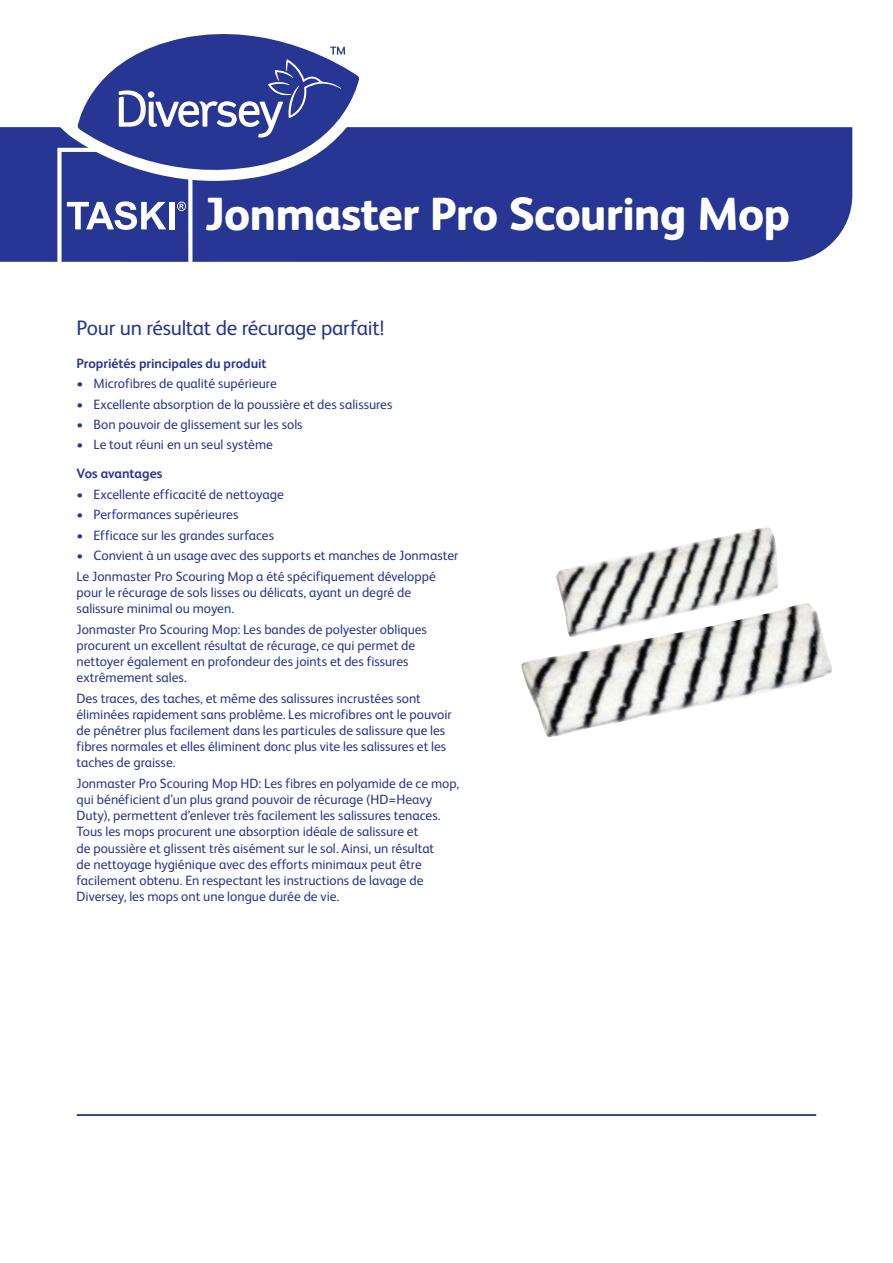
<style>
.page{position:relative;width:893px;height:1263px;background:#fff}
.page>*{position:absolute;margin:0;border:0;box-sizing:border-box;transform-origin:0 0}
.t1{font:800 46.5px "FS Albert Pro";letter-spacing:-.02em;color:#fff}
.Product_Description{font:21px "FS Albert Pro";letter-spacing:-.015em;color:#263692}
.Maintext{font:13.5px/16.2px "FS Albert Pro";color:#263692}
.Subheads{font:700 13.5px "FS Albert Pro";letter-spacing:-.005em;color:#263692}
</style>
<div class="page">
<div style="left:0;top:127px;width:852px;height:135px;background:#263692"></div>
<svg style="left:57px;top:148px;width:135px;height:114px;background:#4e5ba6"></svg>
<div style="left:169px;top:202px;width:6px;height:27px;background:#fff"></div>
<hr style="left:77px;top:1114px;width:739px;height:2px;background:#263692">
<img style="left:521px;top:527px;width:311px;height:210px">
<svg style="left:58px;top:78px;width:316px;height:103px"></svg>
<svg style="left:78px;top:34px;width:281px;height:148px;fill:#263692"></svg>
<svg style="left:119px;top:47px;width:226px;height:91px;background:#4a58a4"></svg>
<p class="t1" style="left:204px;top:177px;width:587px">Jonmaster Pro Scouring Mop</p>
<p class="Product_Description" style="left:77px;top:313px;width:310px">Pour un résultat de récurage parfait!</p>
<p class="Subheads" style="left:77px;top:353px;width:192px">Propriétés principales du produit</p>
<p class="Maintext" style="left:77px;top:374px;width:202px">• Microfibres de qualité supérieure</p>
<p class="Maintext" style="left:77px;top:395px;width:317px">• Excellente absorption de la poussière et des salissures</p>
<p class="Maintext" style="left:77px;top:415px;width:228px">• Bon pouvoir de glissement sur les sols</p>
<p class="Maintext" style="left:77px;top:436px;width:198px">• Le tout réuni en un seul système</p>
<p class="Subheads" style="left:77px;top:464px;width:87px">Vos avantages</p>
<p class="Maintext" style="left:77px;top:485px;width:209px">• Excellente efficacité de nettoyage</p>
<p class="Maintext" style="left:77px;top:505px;width:163px">• Performances supérieures</p>
<p class="Maintext" style="left:77px;top:526px;width:199px">• Efficace sur les grandes surfaces</p>
<p class="Maintext" style="left:77px;top:546px;width:384px">• Convient à un usage avec des supports et manches de Jonmaster</p>
<p class="Maintext" style="left:77px;top:567px;width:361px">Le Jonmaster Pro Scouring Mop a été spécifiquement développé pour le récurage de sols lisses ou délicats, ayant un degré de salissure minimal ou moyen.</p>
<p class="Maintext" style="left:77px;top:620px;width:352px">Jonmaster Pro Scouring Mop: Les bandes de polyester obliques procurent un excellent résultat de récurage, ce qui permet de nettoyer également en profondeur des joints et des fissures extrêmement sales.</p>
<p class="Maintext" style="left:77px;top:689px;width:377px">Des traces, des taches, et même des salissures incrustées sont éliminées rapidement sans problème. Les microfibres ont le pouvoir de pénétrer plus facilement dans les particules de salissure que les fibres normales et elles éliminent donc plus vite les salissures et les taches de graisse.</p>
<p class="Maintext" style="left:77px;top:774px;width:384px">Jonmaster Pro Scouring Mop HD: Les fibres en polyamide de ce mop, qui bénéficient d’un plus grand pouvoir de récurage (HD=Heavy Duty), permettent d’enlever très facilement les salissures tenaces.<br>Tous les mops procurent une absorption idéale de salissure et<br>de poussière et glissent très aisément sur le sol. Ainsi, un résultat<br>de nettoyage hygiénique avec des efforts minimaux peut être facilement obtenu. En respectant les instructions de lavage de Diversey, les mops ont une longue durée de vie.</p>
</div>
